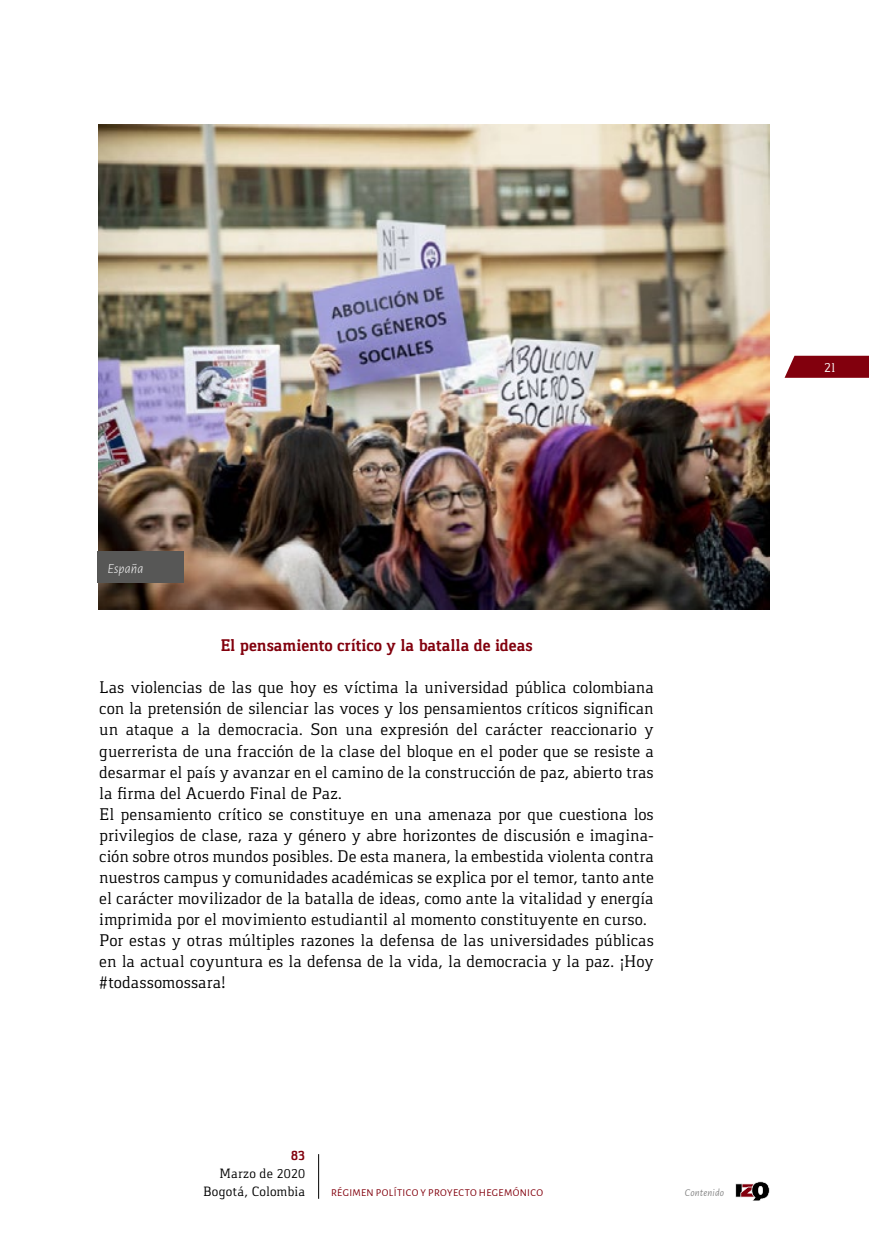
<style>
.page{position:relative;width:869px;height:1241px;background:#fff}
.page>*{position:absolute;margin:0;border:0;box-sizing:border-box;transform-origin:0 0}
.t1{font:17.5px/21px "Gaspar";letter-spacing:-.005em;color:#000}
.t2{font:700 17.5px "Gaspar";letter-spacing:-.005em;color:#82000d}
.t3{font:14px/18.2px "Gaspar";letter-spacing:.01em;color:#000;text-align:right}
.t4{font:italic 300 14px "Alegreya Sans";letter-spacing:.01em;color:#fff}
.t5{font:14px "Gaspar";color:#fff}
.t6{font:700 14px "Gaspar";color:#82000d}
.t7{font:10.5px "Alegreya Sans";color:#82000d}
.t8{font:italic 10.5px "Alegreya Sans";letter-spacing:.015em;color:#878787}
</style>
<div class="page">
<svg style="left:784px;top:356px;width:84px;height:22px;background:#8b121e"></svg>
<img style="left:99px;top:124px;width:670px;height:485px">
<div style="left:97px;top:551px;width:86px;height:32px;background:#575756"></div>
<hr style="left:318px;top:1153px;width:1px;height:45px;background:#000">
<svg style="left:735px;top:1181px;width:34px;height:19px"></svg>
<p class="t4" style="left:108px;top:559px;width:37px">España</p>
<p class="t2" style="left:220px;top:635px;width:314px">El pensamiento crítico y la batalla de ideas</p>
<p class="t1" style="left:99px;top:677px;width:556px">Las violencias de las que hoy es víctima la universidad pública colombiana con la pretensión de silenciar las voces y los pensamientos críticos significan un ataque a la democracia. Son una expresión del carácter reaccionario y guerrerista de una fracción de la clase del bloque en el poder que se resiste a desarmar el país y avanzar en el camino de la construcción de paz, abierto tras la firma del Acuerdo Final de Paz.<br>El pensamiento crítico se constituye en una amenaza por que cuestiona los privilegios de clase, raza y género y abre horizontes de discusión e imagina&shy;ción sobre otros mundos posibles. De esta manera, la embestida violenta contra nuestros campus y comunidades académicas se explica por el temor, tanto ante el carácter movilizador de la batalla de ideas, como ante la vitalidad y energía imprimida por el movimiento estudiantil al momento constituyente en curso.<br>Por estas y otras múltiples razones la defensa de las universidades públicas en la actual coyuntura es la defensa de la vida, la democracia y la paz. ¡Hoy #todassomossara!</p>
<p class="t6" style="left:291px;top:1146px;width:16px">83</p>
<p class="t3" style="left:203px;top:1164px;width:103px">Marzo de 2020<br>Bogotá, Colombia</p>
<p class="t7" style="left:331px;top:1185px;width:13px">RÉGIMEN</p>
<p class="t7" style="left:376px;top:1185px;width:28px">POLÍTICO</p>
<p class="t7" style="left:420px;top:1185px;width:15px">Y PROYECTO</p>
<p class="t7" style="left:478px;top:1185px;width:8px">HEGEMÓNICO</p>
<p class="t8" style="left:684px;top:1185px;width:41px">Contenido</p>
<p class="t5" style="left:823px;top:359px;width:13px">21</p>
</div>
